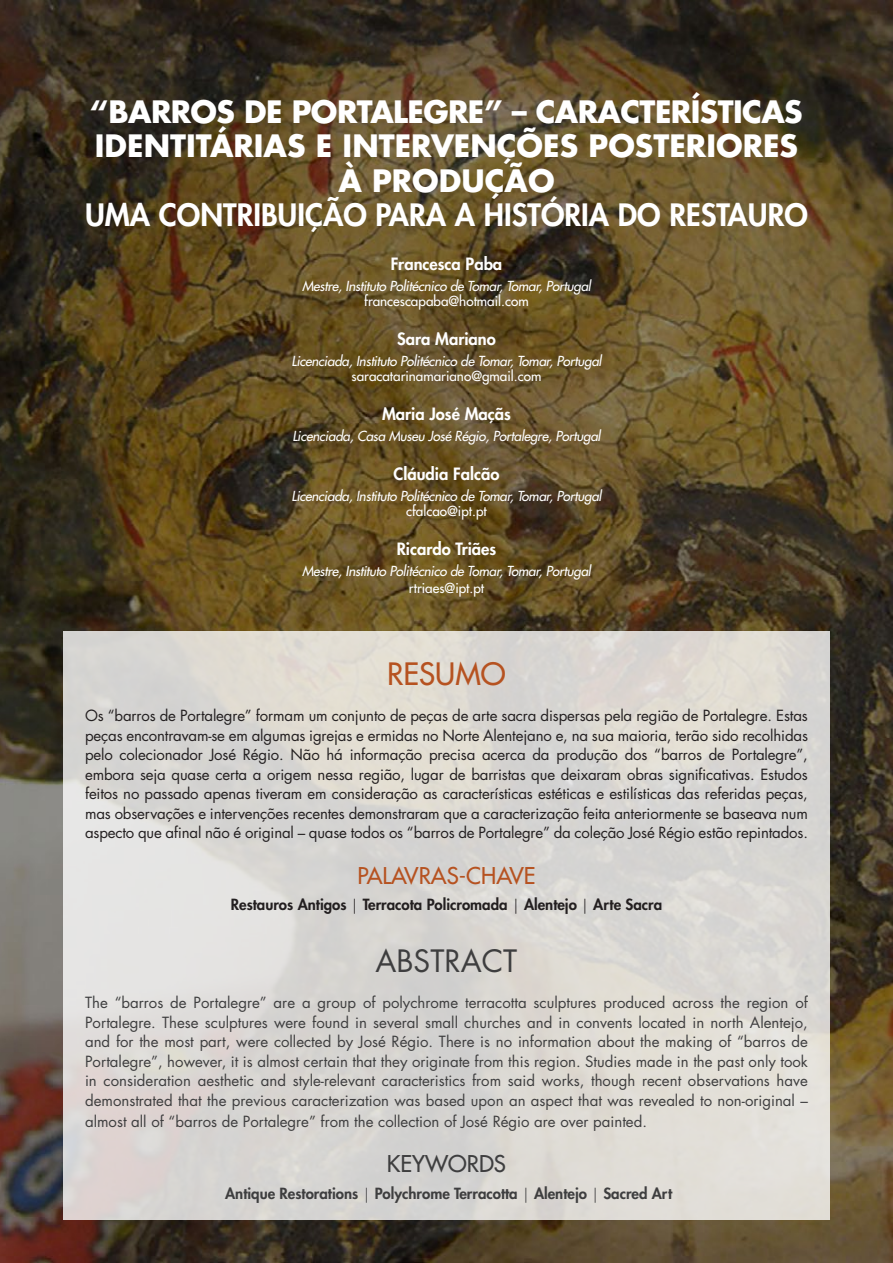
<style>
.page{position:relative;width:893px;height:1263px;background:#fff}
.page>*{position:absolute;margin:0;border:0;box-sizing:border-box;transform-origin:0 0}
.t1{font:700 30px/34.5px "Futura Std";color:#fff;text-align:center}
.t2{font:800 30px "Futura Std";color:#fff}
.t3{font:30px "Futura Std";color:#3e3e3f}
.t4{font:500 30px "Futura Std";color:#b65220}
.t5{font:500 22.5px "Futura Std";color:#b65220}
.t6{font:500 22.5px "Futura Std";color:#3e3e3f}
.t7{font:800 16.5px "Futura Std";color:#fff}
.t8{font:15px/19.5px "Futura Std";letter-spacing:-.01em;color:#231f20;text-align:justify}
.t9{font:15px/19.5px "Futura Std";color:#3e3e3f;text-align:justify}
.t10{font:800 15px "Futura Std";color:#3e3e3f}
.t11{font:800 15px "Futura Std";color:#231f20}
.t12{font:italic 500 13.5px "Futura Std";letter-spacing:-.02em;color:#fff}
.t13{font:500 13.5px "Futura Std";color:#fff}
.s1{font-family:"Trajan Pro";font-weight:400}
</style>
<div class="page">
<img style="left:0;top:0;width:893px;height:1263px">
<svg style="left:63px;top:631px;width:767px;height:589px;background:#dad8d4"></svg>
<p class="t1" style="left:90px;top:94px;width:714px">“BARROS DE PORTALEGRE” – CARACTERÍSTICAS<br>IDENTITÁRIAS E INTERVENÇÕES POSTERIORES<br>À PRODUÇÃO</p>
<p class="t2" style="left:85px;top:196px;width:724px">UMA CONTRIBUIÇÃO PARA A HISTÓRIA DO RESTAURO</p>
<p class="t7" style="left:391px;top:254px;width:113px">Francesca Paba</p>
<p class="t12" style="left:302px;top:278px;width:290px">Mestre, Instituto Politécnico de Tomar, Tomar, Portugal</p>
<p class="t13" style="left:364px;top:293px;width:166px">francescapaba@hotmail.com</p>
<p class="t7" style="left:397px;top:329px;width:100px">Sara Mariano</p>
<p class="t12" style="left:291px;top:353px;width:312px">Licenciada, Instituto Politécnico de Tomar, Tomar, Portugal</p>
<p class="t13" style="left:352px;top:368px;width:191px">saracatarinamariano@gmail.com</p>
<p class="t7" style="left:382px;top:404px;width:130px">Maria José Maçãs</p>
<p class="t12" style="left:292px;top:428px;width:310px">Licenciada, Casa Museu José Régio, Portalegre, Portugal</p>
<p class="t7" style="left:394px;top:464px;width:107px">Cláudia Falcão</p>
<p class="t12" style="left:291px;top:488px;width:312px">Licenciada, Instituto Politécnico de Tomar, Tomar, Portugal</p>
<p class="t13" style="left:406px;top:503px;width:82px">cfalcao@ipt.pt</p>
<p class="t7" style="left:397px;top:539px;width:101px">Ricardo Triães</p>
<p class="t12" style="left:302px;top:563px;width:290px">Mestre, Instituto Politécnico de Tomar, Tomar, Portugal</p>
<p class="t13" style="left:409px;top:579px;width:77px">rtriaes@ipt.pt</p>
<p class="t4" style="left:387px;top:655px;width:120px">RESUMO</p>
<p class="t8" style="left:85px;top:706px;width:724px">Os “barros de Portalegre” formam um conjunto de peças de arte sacra dispersas pela região de Portalegre. Estas peças encontravam-se em algumas igrejas e ermidas no Norte Alentejano e, na sua maioria, terão sido recolhidas pelo colecionador José Régio. Não há informação precisa acerca da produção dos “barros de Portalegre”, embora seja quase certa a origem nessa região, lugar de barristas que deixaram obras significativas. Estudos feitos no passado apenas tiveram em consideração as características estéticas e estilísticas das referidas peças, mas observações e intervenções recentes demonstraram que a caracterização feita anteriormente se baseava num aspecto que afinal não é original – quase todos os “barros de Portalegre” da coleção José Régio estão repintados.</p>
<p class="t5" style="left:357px;top:861px;width:180px">PALAVRAS-CHAVE</p>
<p class="t11" style="left:231px;top:895px;width:433px">Restauros Antigos <span class="s1">|</span> Terracota Policromada <span class="s1">|</span> Alentejo <span class="s1">|</span> Arte Sacra</p>
<p class="t3" style="left:376px;top:941px;width:143px">ABSTRACT</p>
<p class="t9" style="left:85px;top:993px;width:724px">The “barros de Portalegre” are a group of polychrome terracotta sculptures produced across the region of Portalegre. These sculptures were found in several small churches and in convents located in north Alentejo, and for the most part, were collected by José Régio. There is no information about the making of “barros de Portalegre”, however, it is almost certain that they originate from this region. Studies made in the past only took in consideration aesthetic and style-relevant caracteristics from said works, though recent observations have demonstrated that the previous caracterization was based upon an aspect that was revealed to non-original –</p>
<p class="t9" style="left:85px;top:1112px;width:563px">almost all of “barros de Portalegre” from the collection of José Régio are over painted.</p>
<p class="t6" style="left:387px;top:1150px;width:121px">KEYWORDS</p>
<p class="t10" style="left:225px;top:1184px;width:449px">Antique Restorations <span class="s1">|</span> Polychrome Terracotta <span class="s1">|</span> Alentejo <span class="s1">|</span> Sacred Art</p>
</div>
